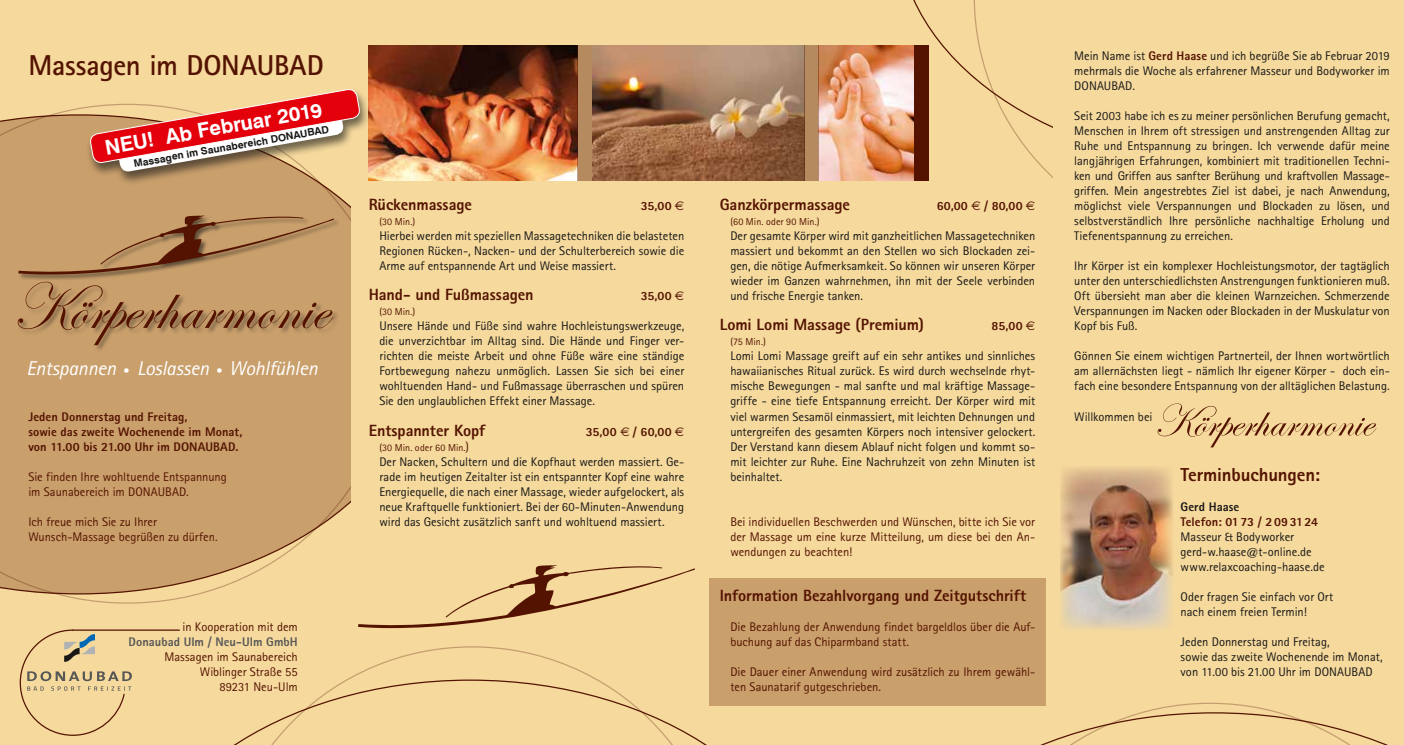
<style>
.page{position:relative;width:1404px;height:745px;background:#fff}
.page>*{position:absolute;margin:0;border:0;box-sizing:border-box;transform-origin:0 0}
.t1{font:700 28.75px "Rotis Sans Serif";letter-spacing:-.01em;color:#541300}
.t2{font:700 20.5px "Swiss 721 BT";color:#fff}
.t3{font:italic 20px "Rotis Sans Serif";letter-spacing:-.015em;color:#fff}
.t4{font:800 18.75px "Rotis Sans Serif";letter-spacing:-.005em;color:#541300}
.t5{font:800 16.25px "Rotis Sans Serif";letter-spacing:-.005em;color:#541300}
.t6{font:12.5px/15px "Rotis Sans Serif";color:#181716;text-align:justify}
.t7{font:12.5px/15px "Rotis Sans Serif";letter-spacing:-.005em;color:#541300}
.t8{font:800 12.5px/15px "Rotis Sans Serif";letter-spacing:.005em;color:#541300}
.t9{font:800 12.5px "Rotis Sans Serif";color:#585757}
.t10{font:800 12.5px "Rotis Sans Serif";letter-spacing:.01em;color:#181716}
.t11{font:700 10.25px "Swiss 721 BT";color:#181716}
.t12{font:10px "Rotis Sans Serif";letter-spacing:.005em;color:#541300}
.s1{font-weight:700;font-style:normal;font-size:12.5px}
.s2{font-family:"Euro Sans";font-weight:400}
.s3{font-size:12.5px}
.s4{font-weight:800;color:#541300}
</style>
<div class="page">
<div style="left:0;top:0;width:1403px;height:744px;background:#f5d99d"></div>
<svg style="left:913px;top:0;width:139px;height:168px"></svg>
<svg style="left:0;top:107px;width:351px;height:496px;background:#cca470"></svg>
<div style="left:19px;top:215px;width:322px;height:66px;background:#181716;opacity:.6"></div>
<svg style="left:18px;top:215px;width:316px;height:59px;background:#b78c5e"></svg>
<div style="left:18px;top:281px;width:322px;height:71px;background:#c99f6c"></div>
<svg style="left:18px;top:281px;width:315px;height:64px"></svg>
<div style="left:709px;top:578px;width:336px;height:127px;background:#c99f6c"></div>
<svg style="left:1157px;top:403px;width:219px;height:44px"></svg>
<svg style="left:348px;top:646px;width:249px;height:33px"></svg>
<svg style="left:235px;top:679px;width:580px;height:65px"></svg>
<hr style="left:73px;top:629px;width:106px;height:1px;background:#541300">
<svg style="left:19px;top:629px;width:113px;height:107px"></svg>
<svg style="left:358px;top:565px;width:336px;height:62px"></svg>
<img style="left:369px;top:45px;width:209px;height:135px">
<img style="left:592px;top:45px;width:212px;height:135px">
<img style="left:819px;top:45px;width:95px;height:135px">
<div style="left:578px;top:45px;width:14px;height:135px;background:#b58a5e"></div>
<div style="left:804px;top:45px;width:15px;height:135px;background:#b58a5e"></div>
<div style="left:914px;top:45px;width:14px;height:135px;background:#541300"></div>
<svg style="left:869px;top:702px;width:517px;height:42px"></svg>
<img style="left:1060px;top:468px;width:113px;height:161px">
<div style="left:86px;top:88px;width:283px;height:97px;background:#181716;opacity:.6"></div>
<svg style="left:89px;top:88px;width:271px;height:85px"></svg>
<h1 class="t1" style="left:28px;top:47px;width:297px">Massagen im DONAUBAD</h1>
<h2 class="t2" style="left:103px;top:135px;width:221px;rotate:-10deg">NEU! Ab Februar 2019</h2>
<p class="t11" style="left:133px;top:157px;width:199px;rotate:-10deg">Massagen im Saunabereich DONAUBAD</p>
<h3 class="t3" style="left:27px;top:356px;width:292px">Entspannen <span class="s1">•</span> Loslassen <span class="s1">•</span> Wohlfühlen</h3>
<p class="t8" style="left:28px;top:408px;width:215px">Jeden Donnerstag und Freitag,<br>sowie das zweite Wochenende im Monat, von 11.00 bis 21.00 Uhr im DONAUBAD.</p>
<p class="t7" style="left:28px;top:468px;width:200px">Sie finden Ihre wohltuende Entspannung im Saunabereich im DONAUBAD.</p>
<p class="t7" style="left:28px;top:513px;width:191px">Ich freue mich Sie zu Ihrer<br>Wunsch-Massage begrüßen zu dürfen.</p>
<p class="t7" style="left:182px;top:618px;width:117px">in Kooperation mit dem</p>
<p class="t9" style="left:128px;top:633px;width:171px">Donaubad Ulm / Neu-Ulm GmbH</p>
<p class="t7" style="left:164px;top:648px;width:135px;text-align:right">Massagen im Saunabereich<br>Wiblinger Straße 55<br>89231 Neu-Ulm</p>
<h3 class="t5" style="left:369px;top:194px;width:105px">Rückenmassage</h3>
<p class="t8" style="left:640px;top:198px;width:45px">35,00 <span class="s2">7</span></p>
<p class="t12" style="left:379px;top:216px;width:37px">(30 Min.)</p>
<p class="t6" style="left:379px;top:228px;width:306px">Hierbei werden mit speziellen Massagetechniken die belasteten Regionen Rücken-, Nacken- und der Schulterbereich sowie die Arme auf entspannende Art und Weise massiert.</p>
<h3 class="t5" style="left:369px;top:284px;width:166px">Hand- und Fußmassagen</h3>
<p class="t8" style="left:640px;top:288px;width:45px">35,00 <span class="s2">7</span></p>
<p class="t12" style="left:379px;top:306px;width:37px">(30 Min.)</p>
<p class="t6" style="left:379px;top:318px;width:306px">Unsere Hände und Füße sind wahre Hochleistungswerkzeuge, die unverzichtbar im Alltag sind. Die Hände und Finger ver&shy;richten die meiste Arbeit und ohne Füße wäre eine ständige Fortbewegung nahezu unmöglich. Lassen Sie sich bei einer wohltuenden Hand- und Fußmassage überraschen und spüren Sie den unglaublichen Effekt einer Massage.</p>
<h3 class="t5" style="left:369px;top:419px;width:118px">Entspannter Kopf</h3>
<p class="t8" style="left:585px;top:423px;width:100px">35,00 <span class="s2">7</span> / 60,00 <span class="s2">7</span></p>
<p class="t12" style="left:379px;top:441px;width:91px">(30 Min. oder 60 Min.<span class="s3">)</span></p>
<p class="t6" style="left:379px;top:453px;width:306px">Der Nacken, Schultern und die Kopfhaut werden massiert. Ge&shy;rade im heutigen Zeitalter ist ein entspannter Kopf eine wahre Energiequelle, die nach einer Massage, wieder aufgelockert, als neue Kraftquelle funktioniert. Bei der 60-Minuten-Anwendung wird das Gesicht zusätzlich sanft und wohltuend massiert.</p>
<h3 class="t5" style="left:719px;top:194px;width:132px">Ganzkörpermassage</h3>
<p class="t8" style="left:936px;top:198px;width:100px">60,00 <span class="s2">7</span> / 80,00 <span class="s2">7</span></p>
<p class="t12" style="left:730px;top:216px;width:91px">(60 Min. oder 90 Min.)</p>
<p class="t6" style="left:730px;top:228px;width:306px">Der gesamte Körper wird mit ganzheitlichen Massagetechniken massiert und bekommt an den Stellen wo sich Blockaden zei&shy;gen, die nötige Aufmerksamkeit. So können wir unseren Körper wieder im Ganzen wahrnehmen, ihn mit der Seele verbinden und frische Energie tanken.</p>
<h3 class="t5" style="left:719px;top:314px;width:205px">Lomi Lomi Massage (Premium)</h3>
<p class="t8" style="left:991px;top:318px;width:45px">85,00 <span class="s2">7</span></p>
<p class="t12" style="left:730px;top:336px;width:37px">(75 Min.)</p>
<p class="t6" style="left:730px;top:348px;width:306px">Lomi Lomi Massage greift auf ein sehr antikes und sinnliches hawaiianisches Ritual zurück. Es wird durch wechselnde rhyt&shy;mische Bewegungen - mal sanfte und mal kräftige Massage&shy;griffe - eine tiefe Entspannung erreicht. Der Körper wird mit viel warmen Sesamöl einmassiert, mit leichten Dehnungen und untergreifen des gesamten Körpers noch intensiver gelockert.<br>Der Verstand kann diesem Ablauf nicht folgen und kommt so&shy;mit leichter zur Ruhe. Eine Nachruhzeit von zehn Minuten ist beinhaltet.</p>
<p class="t7" style="left:730px;top:513px;width:306px;text-align:justify">Bei individuellen Beschwerden und Wünschen, bitte ich Sie vor der Massage um eine kurze Mitteilung, um diese bei den An&shy;wendungen zu beachten!</p>
<h3 class="t5" style="left:719px;top:584px;width:308px">Information Bezahlvorgang und Zeitgutschrift</h3>
<p class="t7" style="left:730px;top:618px;width:306px">Die Bezahlung der Anwendung findet bargeldlos über die Auf&shy;buchung auf das Chiparmband statt.</p>
<p class="t7" style="left:730px;top:663px;width:306px">Die Dauer einer Anwendung wird zusätzlich zu Ihrem gewähl&shy;ten Saunatarif gutgeschrieben.</p>
<p class="t6" style="left:1074px;top:48px;width:317px">Mein Name ist <span class="s4">Gerd Haase</span> und ich begrüße Sie ab Februar 2019 mehrmals die Woche als erfahrener Masseur und Bodyworker im DONAUBAD.</p>
<p class="t6" style="left:1074px;top:108px;width:317px">Seit 2003 habe ich es zu meiner persönlichen Berufung gemacht, Menschen in Ihrem oft stressigen und anstrengenden Alltag zur Ruhe und Entspannung zu bringen. Ich verwende dafür meine langjährigen Erfahrungen, kombiniert mit traditionellen Techni&shy;ken und Griffen aus sanfter Berühung und kraftvollen Massage&shy;griffen. Mein angestrebtes Ziel ist dabei, je nach Anwendung, möglichst viele Verspannungen und Blockaden zu lösen, und selbstverständlich Ihre persönliche nachhaltige Erholung und Tiefenentspannung zu erreichen.</p>
<p class="t6" style="left:1074px;top:258px;width:317px">Ihr Körper ist ein komplexer Hochleistungsmotor, der tagtäglich unter den unterschiedlichsten Anstrengungen funktionieren muß.<br>Oft übersieht man aber die kleinen Warnzeichen. Schmerzende Verspannungen im Nacken oder Blockaden in der Muskulatur von Kopf bis Fuß.</p>
<p class="t6" style="left:1074px;top:348px;width:317px">Gönnen Sie einem wichtigen Partnerteil, der Ihnen wortwörtlich am allernächsten liegt - nämlich Ihr eigener Körper - doch ein&shy;fach eine besondere Entspannung von der alltäglichen Belastung.</p>
<p class="t6" style="left:1074px;top:408px;width:80px">Willkommen bei</p>
<h3 class="t4" style="left:1180px;top:462px;width:141px">Terminbuchungen:</h3>
<p class="t10" style="left:1180px;top:498px;width:60px">Gerd Haase</p>
<p class="t8" style="left:1180px;top:513px;width:139px">Telefon: 0173 / 2093124</p>
<p class="t6" style="left:1180px;top:528px;width:145px;text-align:left">Masseur &amp; Bodyworker gerd-w.haase@t-online.de www.relaxcoaching-haase.de</p>
<p class="t6" style="left:1180px;top:588px;width:154px">Oder fragen Sie einfach vor Ort nach einem freien Termin!</p>
<p class="t6" style="left:1180px;top:633px;width:203px;text-align:left">Jeden Donnerstag und Freitag,<br>sowie das zweite Wochenende im Monat, von 11.00 bis 21.00 Uhr im DONAUBAD</p>
</div>
